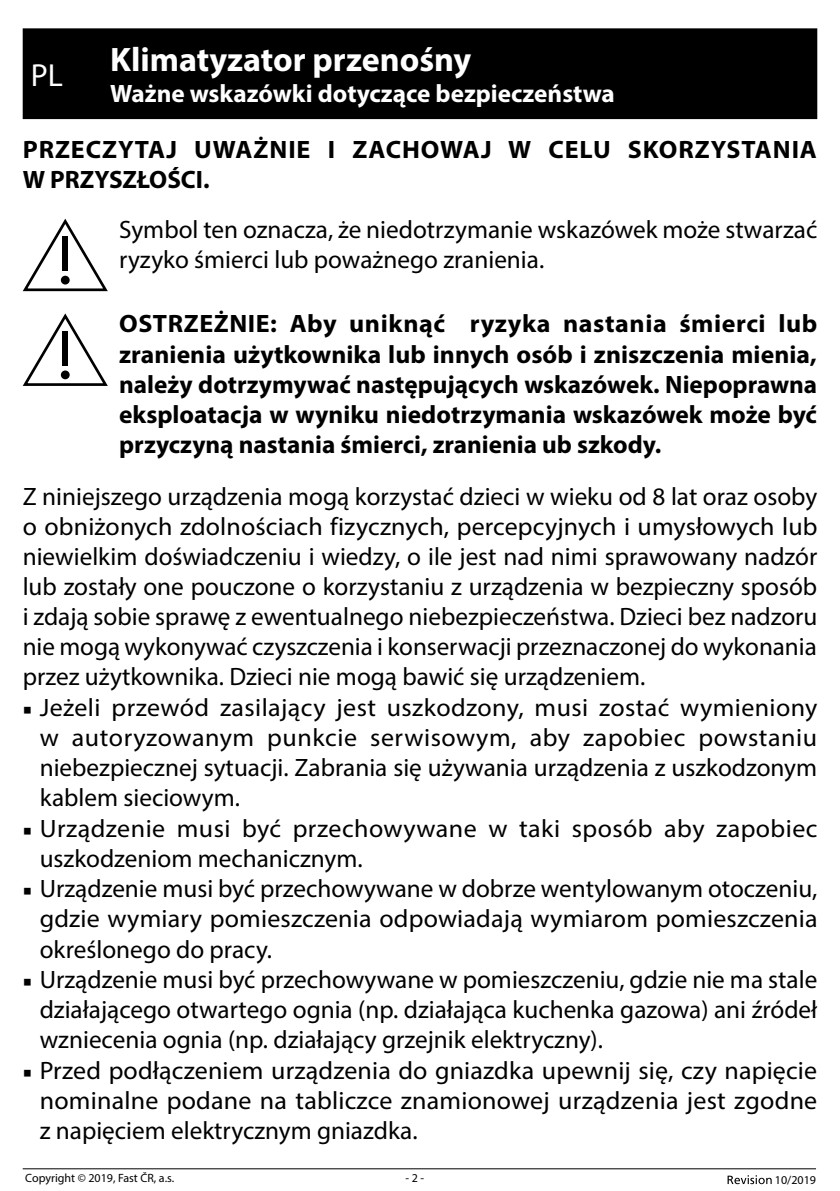
<style>
.page{position:relative;width:840px;height:1191px;background:#fff}
.page>*{position:absolute;margin:0;border:0;box-sizing:border-box;transform-origin:0 0}
.t1{font:700 34px "Myriad Pro";color:#fff}
.t2{font:32px "Myriad Pro";color:#fff}
.t3{font:25.2px/30.2px "Myriad Pro";color:#000;text-align:justify}
.t4{font:700 25.2px/30.2px "Myriad Pro";color:#000;text-align:justify}
.t5{font:25.2px/30.2px "Myriad Pro";letter-spacing:.02em;color:#000}
.t6{font:700 25.2px/30.2px "Myriad Pro";letter-spacing:.035em;color:#000}
.t7{font:700 25.2px "Myriad Pro";color:#fff}
.t8{font:12px "Myriad Pro";color:#000}
.s1{font-family:"Minion Pro";font-size:23px}
</style>
<div class="page">
<hr style="left:23px;top:1168px;width:792px;height:1px;background:#000">
<svg style="left:727px;top:1175px;width:44px;height:9px"></svg>
<div style="left:23px;top:28px;width:793px;height:91px;background:#000"></div>
<svg style="left:23px;top:219px;width:85px;height:72px"></svg>
<div style="left:62px;top:236px;width:6px;height:35px;background:#000"></div>
<div style="left:61px;top:276px;width:9px;height:8px;background:#000;border-radius:50%"></div>
<svg style="left:23px;top:313px;width:85px;height:73px"></svg>
<div style="left:62px;top:331px;width:6px;height:35px;background:#000"></div>
<div style="left:61px;top:370px;width:9px;height:9px;background:#000;border-radius:50%"></div>
<h1 class="t1" style="left:110px;top:37px;width:362px">Klimatyzator przenośny</h1>
<p class="t7" style="left:110px;top:77px;width:506px">Ważne wskazówki dotyczące bezpieczeństwa</p>
<p class="t6" style="left:23px;top:134px;width:795px">PRZECZYTAJ UWAŻNIE I ZACHOWAJ W CELU SKORZYSTANIA<br>W PRZYSZŁOŚCI.</p>
<p class="t3" style="left:119px;top:214px;width:699px">Symbol ten oznacza, że niedotrzymanie wskazówek może stwarzać ryzyko śmierci lub poważnego zranienia.</p>
<p class="t4" style="left:119px;top:308px;width:699px">OSTRZEŻNIE: Aby uniknąć ryzyka nastania śmierci lub zranienia użytkownika lub innych osób i zniszczenia mienia, należy dotrzymywać następujących wskazówek. Niepoprawna eksploatacja w wyniku niedotrzymania wskazówek może być przyczyną nastania śmierci, zranienia ub szkody.</p>
<p class="t3" style="left:23px;top:481px;width:796px">Z niniejszego urządzenia mogą korzystać dzieci w wieku od 8 lat oraz osoby o obniżonych zdolnościach fizycznych, percepcyjnych i umysłowych lub niewielkim doświadczeniu i wiedzy, o ile jest nad nimi sprawowany nadzór lub zostały one pouczone o korzystaniu z urządzenia w bezpieczny sposób i zdają sobie sprawę z ewentualnego niebezpieczeństwa. Dzieci bez nadzoru nie mogą wykonywać czyszczenia i konserwacji przeznaczonej do wykonania przez użytkownika. Dzieci nie mogą bawić się urządzeniem.</p>
<p class="t3" style="left:40px;top:691px;width:778px;text-indent:-17px"><span class="s1">■</span> Jeżeli przewód zasilający jest uszkodzony, musi zostać wymieniony w autoryzowanym punkcie serwisowym, aby zapobiec powstaniu niebezpiecznej sytuacji. Zabrania się używania urządzenia z uszkodzonym kablem sieciowym.</p>
<p class="t5" style="left:40px;top:812px;width:778px;text-indent:-17px"><span class="s1">■</span> Urządzenie musi być przechowywane w taki sposób aby zapobiec uszkodzeniom mechanicznym.</p>
<p class="t3" style="left:40px;top:873px;width:779px;text-indent:-17px"><span class="s1">■</span> Urządzenie musi być przechowywane w dobrze wentylowanym otoczeniu, gdzie wymiary pomieszczenia odpowiadają wymiarom pomieszczenia określonego do pracy.</p>
<p class="t3" style="left:40px;top:964px;width:778px;text-indent:-17px"><span class="s1">■</span> Urządzenie musi być przechowywane w pomieszczeniu, gdzie nie ma stale działającego otwartego ognia (np. działająca kuchenka gazowa) ani źródeł wzniecenia ognia (np. działający grzejnik elektryczny).</p>
<p class="t3" style="left:40px;top:1054px;width:778px;text-indent:-17px"><span class="s1">■</span> Przed podłączeniem urządzenia do gniazdka upewnij się, czy napięcie nominalne podane na tabliczce znamionowej urządzenia jest zgodne z napięciem elektrycznym gniazdka.</p>
<p class="t2" style="left:31px;top:55px;width:34px">PL</p>
<p class="t8" style="left:25px;top:1170px;width:150px">Copyright © 2019, Fast ČR, a.s.</p>
<p class="t8" style="left:405px;top:1170px;width:20px">- 2 -</p>
<p class="t8" style="left:774px;top:1172px;width:43px">10/2019</p>
</div>
